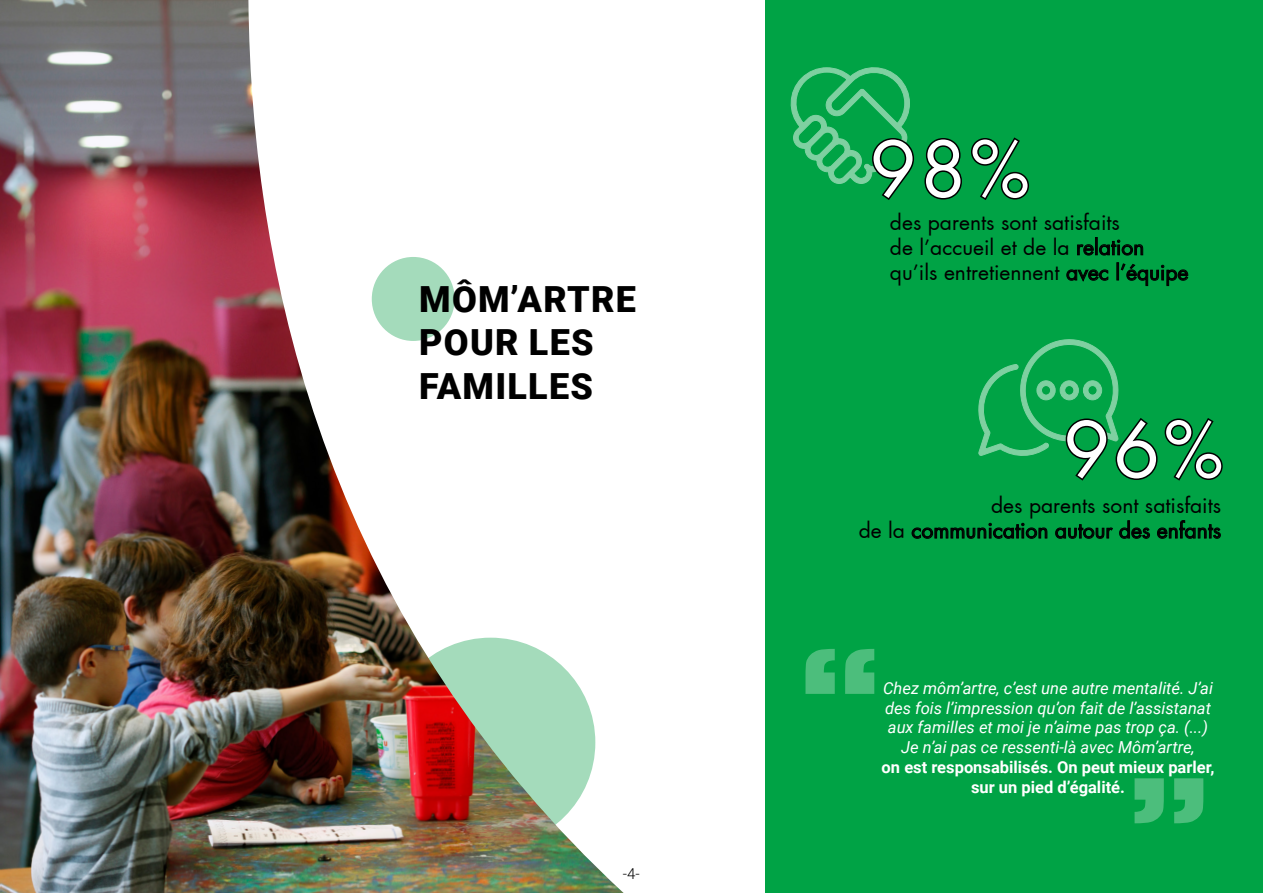
<style>
.page{position:relative;width:1263px;height:893px;background:#fff}
.page>*{position:absolute;margin:0;border:0;box-sizing:border-box;transform-origin:0 0}
.t1{font:800 120px "Rockwell";color:#fff}
.t2{font:75px "Futura";color:#fff}
.t3{font:900 36px/43.2px "Roboto";letter-spacing:.035em;color:#000}
.t4{font:21px/25.2px "Futura";color:#000}
.t5{font:italic 16.5px/19.8px "Roboto";color:#fff;text-align:center}
.t6{font:700 16.5px/19.8px "Roboto";color:#fff;text-align:center}
.t7{font:300 15px "Roboto";color:#000}
</style>
<div class="page">
<div style="left:765px;top:0;width:498px;height:893px;background:#00a345"></div>
<svg style="left:1077px;top:237px;width:66px;height:19px"></svg>
<svg style="left:1066px;top:269px;width:42px;height:13px"></svg>
<div style="left:1116px;top:262px;width:3px;height:18px;border:1px solid #000"></div>
<svg style="left:1120px;top:263px;width:69px;height:23px"></svg>
<svg style="left:911px;top:522px;width:137px;height:17px"></svg>
<svg style="left:1055px;top:524px;width:58px;height:15px"></svg>
<svg style="left:1119px;top:520px;width:31px;height:19px"></svg>
<svg style="left:1157px;top:520px;width:64px;height:19px"></svg>
<img style="left:0;top:0;width:624px;height:893px">
<svg style="left:790px;top:67px;width:124px;height:133px"></svg>
<svg style="left:924px;top:137px;width:105px;height:63px"></svg>
<svg style="left:978px;top:339px;width:245px;height:142px"></svg>
<h3 class="t3" style="left:419px;top:276px;width:195px">MÔM’ARTRE<br>POUR LES<br>FAMI</h3>
<h3 class="t3" style="left:507px;top:363px;width:63px">LLES</h3>
<p class="t7" style="left:623px;top:863px;width:18px">-4-</p>
<h2 class="t2" style="left:870px;top:122px;width:161px">98%</h2>
<p class="t4" style="left:890px;top:210px;width:300px">des parents sont satisfaits<br>de l’accueil et de la relation qu’ils entretiennent avec l’équipe</p>
<h2 class="t2" style="left:1064px;top:402px;width:161px">96%</h2>
<p class="t4" style="left:859px;top:493px;width:364px;text-align:right">des parents sont satisfaits<br>de la communication autour des enfants</p>
<h1 class="t1" style="left:797px;top:621px;width:88px">“</h1>
<p class="t5" style="left:883px;top:677px;width:331px">Chez môm’artre, c’est une autre mentalité. J’ai des fois l’impression qu’on fait de l’assistanat aux familles et moi je n’aime pas trop ça. (...)<br>Je n’ai pas ce ressenti-là avec Môm’artre,</p>
<p class="t6" style="left:882px;top:757px;width:334px">on est responsabilisés. On peut mieux parler, sur un pied d’égalité.</p>
<h1 class="t1" style="left:1126px;top:750px;width:88px">”</h1>
</div>
